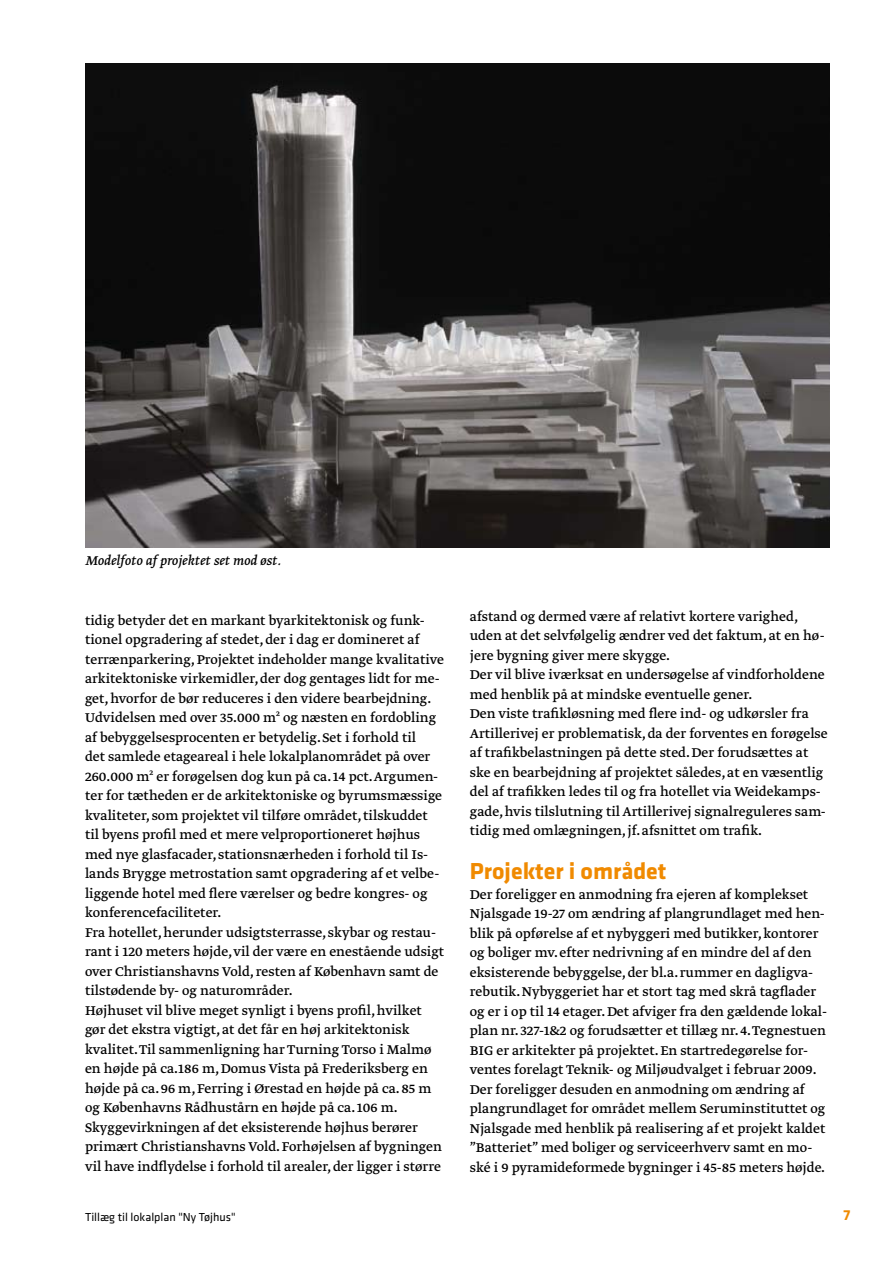
<style>
.page{position:relative;width:893px;height:1263px;background:#fff}
.page>*{position:absolute;margin:0;border:0;box-sizing:border-box;transform-origin:0 0}
.t1{font:700 24px "Klavika";color:#f08a00}
.t2{font:15px/19.5px "Greta Text";color:#000}
.t3{font:italic 15px "Greta Text";color:#000}
.t4{font:700 15px "Klavika";color:#f08a00}
.t5{font:12px "Klavika";color:#000}
</style>
<div class="page">
<img style="left:85px;top:64px;width:744px;height:483px">
<p class="t3" style="left:85px;top:555px;width:198px">Modelfoto af projektet set mod øst.</p>
<p class="t2" style="left:85px;top:611px;width:361px">tidig betyder det en markant byarkitektonisk og funk&shy;tionel opgradering af stedet, der i dag er domineret af terrænparkering, Projektet indeholder mange kvalitative arkitektoniske virkemidler, der dog gentages lidt for me&shy;get, hvorfor de bør reduceres i den videre bearbejdning.<br>Udvidelsen med over 35.000 m² og næsten en fordobling af bebyggelsesprocenten er betydelig. Set i forhold til<br>det samlede etageareal i hele lokalplanområdet på over 260.000 m² er forøgelsen dog kun på ca. 14 pct. Argumen&shy;ter for tætheden er de arkitektoniske og byrumsmæssige kvaliteter, som projektet vil tilføre området, tilskuddet til byens profil med et mere velproportioneret højhus med nye glasfacader, stationsnærheden i forhold til Is&shy;lands Brygge metrostation samt opgradering af et velbe&shy;liggende hotel med flere værelser og bedre kongres- og konferencefaciliteter.<br>Fra hotellet, herunder udsigtsterrasse, skybar og restau&shy;rant i 120 meters højde, vil der være en enestående udsigt over Christianshavns Vold, resten af København samt de tilstødende by- og naturområder.<br>Højhuset vil blive meget synligt i byens profil, hvilket gør det ekstra vigtigt, at det får en høj arkitektonisk kvalitet. Til sammenligning har Turning Torso i Malmø en højde på ca.186 m, Domus Vista på Frederiksberg en højde på ca. 96 m, Ferring i Ørestad en højde på ca. 85 m og Københavns Rådhustårn en højde på ca. 106 m.<br>Skyggevirkningen af det eksisterende højhus berører primært Christianshavns Vold. Forhøjelsen af bygningen vil have indflydelse i forhold til arealer, der ligger i større</p>
<p class="t2" style="left:470px;top:607px;width:359px">afstand og dermed være af relativt kortere varighed, uden at det selvfølgelig ændrer ved det faktum, at en hø&shy;jere bygning giver mere skygge.<br>Der vil blive iværksat en undersøgelse af vindforholdene med henblik på at mindske eventuelle gener.<br>Den viste trafikløsning med flere ind- og udkørsler fra Artillerivej er problematisk, da der forventes en forøgelse af trafikbelastningen på dette sted. Der forudsættes at ske en bearbejdning af projektet således, at en væsentlig del af trafikken ledes til og fra hotellet via Weidekamps&shy;gade, hvis tilslutning til Artillerivej signalreguleres sam&shy;tidig med omlægningen, jf. afsnittet om trafik.</p>
<h1 class="t1" style="left:470px;top:862px;width:198px">Projekter i området</h1>
<p class="t2" style="left:470px;top:885px;width:359px">Der foreligger en anmodning fra ejeren af komplekset Njalsgade 19-27 om ændring af plangrundlaget med hen&shy;blik på opførelse af et nybyggeri med butikker, kontorer og boliger mv. efter nedrivning af en mindre del af den eksisterende bebyggelse, der bl.a. rummer en dagligva&shy;rebutik. Nybyggeriet har et stort tag med skrå tagflader og er i op til 14 etager. Det afviger fra den gældende lokal&shy;plan nr. 327-1&amp;2 og forudsætter et tillæg nr. 4. Tegnestuen BIG er arkitekter på projektet. En startredegørelse for&shy;ventes forelagt Teknik- og Miljøudvalget i februar 2009.<br>Der foreligger desuden en anmodning om ændring af plangrundlaget for området mellem Seruminstituttet og Njalsgade med henblik på realisering af et projekt kaldet ”Batteriet” med boliger og serviceerhverv samt en mo&shy;ské i 9 pyramideformede bygninger i 45-85 meters højde.</p>
<p class="t5" style="left:85px;top:1212px;width:152px">Tillæg til lokalplan "Ny Tøjhus"</p>
<p class="t4" style="left:844px;top:1209px;width:8px">7</p>
</div>
